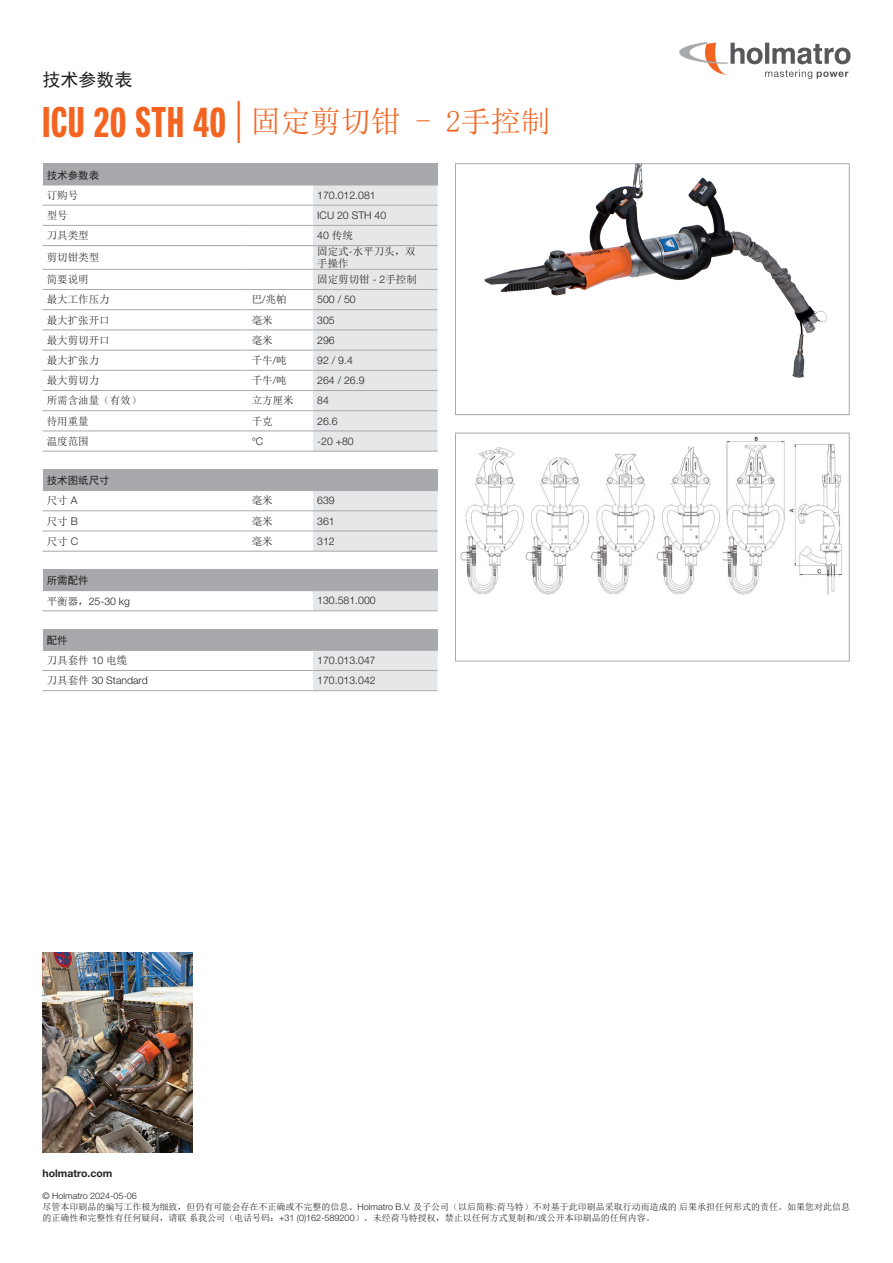
<style>
.page{position:relative;width:893px;height:1263px;background:#fff}
.page>*{position:absolute;margin:0;border:0;box-sizing:border-box;transform-origin:0 0}
.t1{font:700 42px "Neue Helvetica Pro 79 Cm";letter-spacing:.02em;color:#f36421}
.t2{font:18px "Sim Hei";color:#231f20}
.t3{font:300 10.5px "Helvetica Neue LT Std";color:#231f20}
.t4{font:10.5px/12px "Sim Sun";color:#231f20}
.t5{font:10.5px "Sim Hei";color:#231f20}
.t6{font:700 10.5px "Helvetica Neue LT Std";color:#231f20}
.t7{font:9px/10.8px "Sim Sun";color:#231f20}
.t8{font:300 9px "Helvetica Neue LT Std";color:#231f20}
.s1{font-family:"Helvetica Neue LT Std";font-weight:300}
.s2{font-family:"Sim Sun";font-weight:400;font-size:30px}
.s3{font-family:"Sim Sun";font-weight:400}
</style>
<div class="page">
<svg style="left:679px;top:42px;width:171px;height:37px"></svg>
<div style="left:43px;top:164px;width:394px;height:21px;background:#a8a9ad"></div>
<svg style="left:313px;top:164px;width:125px;height:287px;background:#e0e1e3"></svg>
<hr style="left:43px;top:185px;width:204px;height:1px;background:#a8a9ad">
<hr style="left:247px;top:185px;width:66px;height:1px;background:#a8a9ad">
<hr style="left:313px;top:185px;width:125px;height:1px;background:#a8a9ad">
<hr style="left:43px;top:205px;width:204px;height:1px;background:#a8a9ad">
<hr style="left:247px;top:205px;width:66px;height:1px;background:#a8a9ad">
<hr style="left:313px;top:205px;width:124px;height:1px;background:#a8a9ad">
<hr style="left:43px;top:225px;width:204px;height:1px;background:#a8a9ad">
<hr style="left:247px;top:225px;width:66px;height:1px;background:#a8a9ad">
<hr style="left:313px;top:225px;width:124px;height:1px;background:#a8a9ad">
<hr style="left:43px;top:245px;width:204px;height:1px;background:#a8a9ad">
<hr style="left:247px;top:245px;width:66px;height:1px;background:#a8a9ad">
<hr style="left:313px;top:245px;width:124px;height:1px;background:#a8a9ad">
<hr style="left:43px;top:269px;width:204px;height:1px;background:#a8a9ad">
<hr style="left:247px;top:269px;width:66px;height:1px;background:#a8a9ad">
<hr style="left:313px;top:269px;width:124px;height:1px;background:#a8a9ad">
<hr style="left:43px;top:289px;width:204px;height:1px;background:#a8a9ad">
<hr style="left:247px;top:289px;width:66px;height:1px;background:#a8a9ad">
<hr style="left:313px;top:289px;width:124px;height:1px;background:#a8a9ad">
<hr style="left:43px;top:309px;width:204px;height:1px;background:#a8a9ad">
<hr style="left:247px;top:309px;width:66px;height:1px;background:#a8a9ad">
<hr style="left:313px;top:309px;width:124px;height:1px;background:#a8a9ad">
<hr style="left:43px;top:330px;width:204px;height:1px;background:#a8a9ad">
<hr style="left:247px;top:330px;width:66px;height:1px;background:#a8a9ad">
<hr style="left:313px;top:330px;width:124px;height:1px;background:#a8a9ad">
<hr style="left:43px;top:350px;width:204px;height:1px;background:#a8a9ad">
<hr style="left:247px;top:350px;width:66px;height:1px;background:#a8a9ad">
<hr style="left:313px;top:350px;width:124px;height:1px;background:#a8a9ad">
<hr style="left:43px;top:370px;width:204px;height:1px;background:#a8a9ad">
<hr style="left:247px;top:370px;width:66px;height:1px;background:#a8a9ad">
<hr style="left:313px;top:370px;width:124px;height:1px;background:#a8a9ad">
<hr style="left:43px;top:390px;width:204px;height:1px;background:#a8a9ad">
<hr style="left:247px;top:390px;width:66px;height:1px;background:#a8a9ad">
<hr style="left:313px;top:390px;width:124px;height:1px;background:#a8a9ad">
<hr style="left:43px;top:410px;width:204px;height:1px;background:#a8a9ad">
<hr style="left:247px;top:410px;width:66px;height:1px;background:#a8a9ad">
<hr style="left:313px;top:410px;width:124px;height:1px;background:#a8a9ad">
<hr style="left:43px;top:451px;width:204px;height:1px;background:#a8a9ad">
<hr style="left:43px;top:431px;width:204px;height:1px;background:#a8a9ad">
<hr style="left:247px;top:451px;width:66px;height:1px;background:#a8a9ad">
<hr style="left:247px;top:431px;width:66px;height:1px;background:#a8a9ad">
<hr style="left:313px;top:451px;width:124px;height:1px;background:#a8a9ad">
<hr style="left:313px;top:431px;width:124px;height:1px;background:#a8a9ad">
<div style="left:43px;top:469px;width:394px;height:22px;background:#a8a9ad"></div>
<svg style="left:313px;top:469px;width:125px;height:82px"></svg>
<hr style="left:313px;top:490px;width:125px;height:1px;background:#a8a9ad">
<hr style="left:43px;top:510px;width:204px;height:1px;background:#a8a9ad">
<hr style="left:247px;top:510px;width:66px;height:1px;background:#a8a9ad">
<hr style="left:313px;top:510px;width:124px;height:1px;background:#a8a9ad">
<hr style="left:43px;top:551px;width:204px;height:1px;background:#a8a9ad">
<hr style="left:43px;top:531px;width:204px;height:1px;background:#a8a9ad">
<hr style="left:247px;top:551px;width:66px;height:1px;background:#a8a9ad">
<hr style="left:247px;top:531px;width:66px;height:1px;background:#a8a9ad">
<hr style="left:313px;top:551px;width:124px;height:1px;background:#a8a9ad">
<hr style="left:313px;top:531px;width:124px;height:1px;background:#a8a9ad">
<div style="left:43px;top:569px;width:394px;height:22px;background:#a8a9ad"></div>
<div style="left:313px;top:591px;width:124px;height:20px;background:#e6e7e9"></div>
<svg style="left:437px;top:569px;width:1px;height:21px"></svg>
<hr style="left:43px;top:611px;width:270px;height:1px;background:#a8a9ad">
<hr style="left:313px;top:611px;width:124px;height:1px;background:#a8a9ad">
<hr style="left:313px;top:590px;width:125px;height:1px;background:#a8a9ad">
<div style="left:43px;top:629px;width:394px;height:21px;background:#a8a9ad"></div>
<svg style="left:313px;top:629px;width:125px;height:62px"></svg>
<hr style="left:43px;top:650px;width:270px;height:1px;background:#a8a9ad">
<hr style="left:313px;top:650px;width:125px;height:1px;background:#a8a9ad">
<hr style="left:43px;top:690px;width:270px;height:1px;background:#a8a9ad">
<hr style="left:43px;top:670px;width:270px;height:1px;background:#a8a9ad">
<hr style="left:313px;top:690px;width:124px;height:1px;background:#a8a9ad">
<hr style="left:313px;top:670px;width:124px;height:1px;background:#a8a9ad">
<img style="left:43px;top:952px;width:149px;height:200px">
<img style="left:460px;top:436px;width:382px;height:159px">
<div style="left:455px;top:433px;width:394px;height:228px;border:1px solid #a8a9ad"></div>
<img style="left:484px;top:166px;width:343px;height:212px">
<div style="left:455px;top:164px;width:394px;height:251px;border:1px solid #a8a9ad"></div>
<h2 class="t2" style="left:43px;top:70px;width:91px">技术参数表</h2>
<h1 class="t1" style="left:43px;top:97px;width:510px">ICU 20 STH 40 <span class="s1">|</span> <span class="s2">固定剪切钳 - 2手控制</span></h1>
<p class="t5" style="left:47px;top:170px;width:54px">技术参数表</p>
<p class="t4" style="left:47px;top:189px;width:33px">订购号</p>
<p class="t3" style="left:317px;top:189px;width:60px">170.012.081</p>
<p class="t4" style="left:47px;top:209px;width:22px">型号</p>
<p class="t3" style="left:317px;top:209px;width:70px">ICU 20 STH 40</p>
<p class="t4" style="left:47px;top:229px;width:43px">刀具类型</p>
<p class="t3" style="left:317px;top:229px;width:37px">40 <span class="s3">传统</span></p>
<p class="t4" style="left:47px;top:251px;width:54px">剪切钳类型</p>
<p class="t4" style="left:317px;top:245px;width:100px">固定式<span class="s1">-</span>水平刀头，双手操作</p>
<p class="t4" style="left:47px;top:273px;width:43px">简要说明</p>
<p class="t4" style="left:317px;top:273px;width:101px">固定剪切钳 <span class="s1">- 2</span>手控制</p>
<p class="t4" style="left:47px;top:294px;width:64px">最大工作压力</p>
<p class="t4" style="left:252px;top:294px;width:36px">巴<span class="s1">/</span>兆帕</p>
<p class="t3" style="left:317px;top:293px;width:40px">500 / 50</p>
<p class="t4" style="left:47px;top:314px;width:64px">最大扩张开口</p>
<p class="t4" style="left:252px;top:314px;width:22px">毫米</p>
<p class="t3" style="left:317px;top:313px;width:19px">305</p>
<p class="t4" style="left:47px;top:334px;width:64px">最大剪切开口</p>
<p class="t4" style="left:252px;top:334px;width:22px">毫米</p>
<p class="t3" style="left:317px;top:334px;width:19px">296</p>
<p class="t4" style="left:47px;top:354px;width:54px">最大扩张力</p>
<p class="t4" style="left:252px;top:354px;width:36px">千牛<span class="s1">/</span>吨</p>
<p class="t3" style="left:317px;top:354px;width:37px">92 / 9.4</p>
<p class="t4" style="left:47px;top:374px;width:54px">最大剪切力</p>
<p class="t4" style="left:252px;top:374px;width:36px">千牛<span class="s1">/</span>吨</p>
<p class="t3" style="left:317px;top:374px;width:49px">264 / 26.9</p>
<p class="t4" style="left:47px;top:395px;width:96px">所需含油量（有效）</p>
<p class="t4" style="left:252px;top:395px;width:43px">立方厘米</p>
<p class="t3" style="left:317px;top:394px;width:13px">84</p>
<p class="t4" style="left:47px;top:415px;width:43px">待用重量</p>
<p class="t4" style="left:252px;top:415px;width:22px">千克</p>
<p class="t3" style="left:317px;top:414px;width:22px">26.6</p>
<p class="t4" style="left:47px;top:435px;width:43px">温度范围</p>
<p class="t3" style="left:252px;top:435px;width:13px">°C</p>
<p class="t3" style="left:317px;top:435px;width:38px">-20 +80</p>
<p class="t5" style="left:47px;top:475px;width:64px">技术图纸尺寸</p>
<p class="t4" style="left:47px;top:495px;width:32px">尺寸 <span class="s1">A</span></p>
<p class="t4" style="left:252px;top:495px;width:22px">毫米</p>
<p class="t3" style="left:317px;top:494px;width:19px">639</p>
<p class="t4" style="left:47px;top:515px;width:32px">尺寸 <span class="s1">B</span></p>
<p class="t4" style="left:252px;top:515px;width:22px">毫米</p>
<p class="t3" style="left:317px;top:514px;width:19px">361</p>
<p class="t4" style="left:47px;top:535px;width:33px">尺寸 <span class="s1">C</span></p>
<p class="t4" style="left:252px;top:535px;width:22px">毫米</p>
<p class="t3" style="left:317px;top:535px;width:19px">312</p>
<p class="t5" style="left:47px;top:575px;width:43px">所需配件</p>
<p class="t3" style="left:47px;top:594px;width:85px"><span class="s3">平衡器，</span>25-30 kg</p>
<p class="t3" style="left:317px;top:594px;width:60px">130.581.000</p>
<p class="t5" style="left:47px;top:635px;width:22px">配件</p>
<p class="t4" style="left:47px;top:654px;width:82px">刀具套件 <span class="s1">10</span> 电缆</p>
<p class="t3" style="left:317px;top:654px;width:60px">170.013.047</p>
<p class="t3" style="left:47px;top:674px;width:102px"><span class="s3">刀具套件</span> 30 Standard</p>
<p class="t3" style="left:317px;top:674px;width:60px">170.013.042</p>
<p class="t6" style="left:43px;top:1167px;width:71px">holmatro.com</p>
<p class="t8" style="left:43px;top:1190px;width:96px">© Holmatro 2024-05-06</p>
<p class="t7" style="left:43px;top:1201px;width:809px">尽管本印刷品的编写工作极为细致，但仍有可能会存在不正确或不完整的信息。<span class="s1">Holmatro B.V.</span> 及子公司（以后简称<span class="s1">:</span>荷马特）不对基于此印刷品采取行动而造成的后果承担任何形式的责任。如果您对此信息的正确性和完整性有任何疑问，请联系我公司（电话号码：<span class="s1">+31 (0)162-589200</span>）。未经荷马特授权，禁止以任何方式复制和<span class="s1">/</span>或公开本印刷品的任何内容。</p>
</div>
